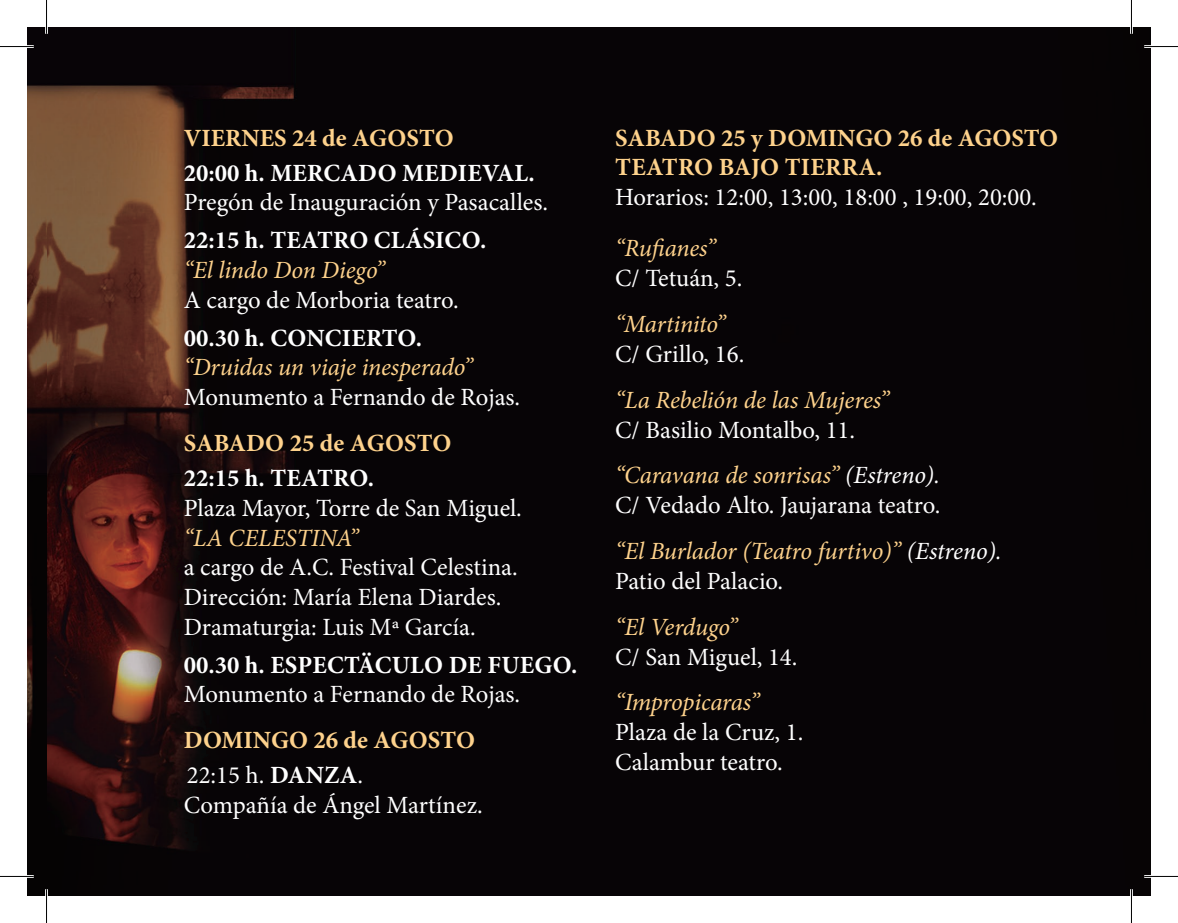
<style>
.page{position:relative;width:1178px;height:923px;background:#fff}
.page>*{position:absolute;margin:0;border:0;box-sizing:border-box;transform-origin:0 0}
.t1{font:24.75px/29.7px "Minion Pro";color:#fff}
.t2{font:italic 24.75px/45.9px "Minion Pro";letter-spacing:-.01em;color:#fed28c}
.t3{font:700 24.75px/35.1px "Minion Pro";color:#fed28c}
.t4{font:700 24.75px "Minion Pro";color:#fff}
.s1{font-weight:400;color:#fff}
.s2{color:#fff}
.s3{font-style:italic;color:#fed28c}
.s4{font-style:italic}
.s5{font-style:normal;color:#fff}
.s6{font-style:normal;color:#fcfcfc}
</style>
<div class="page">
<img style="left:27px;top:27px;width:1123px;height:868px">
<hr style="left:0;top:45px;width:34px;height:3px;background:#fff">
<hr style="left:1144px;top:45px;width:33px;height:3px;background:#fff">
<hr style="left:0;top:874px;width:34px;height:3px;background:#fff">
<hr style="left:1144px;top:874px;width:33px;height:3px;background:#fff">
<hr style="left:45px;top:0;width:3px;height:34px;background:#fff">
<hr style="left:45px;top:888px;width:3px;height:34px;background:#fff">
<hr style="left:1129px;top:0;width:3px;height:34px;background:#fff">
<hr style="left:1129px;top:888px;width:3px;height:34px;background:#fff">
<hr style="left:0;top:46px;width:34px;height:1px;background:#000">
<hr style="left:1144px;top:46px;width:33px;height:1px;background:#000">
<hr style="left:0;top:875px;width:34px;height:1px;background:#000">
<hr style="left:1144px;top:875px;width:33px;height:1px;background:#000">
<hr style="left:46px;top:0;width:1px;height:34px;background:#000">
<hr style="left:46px;top:888px;width:1px;height:34px;background:#000">
<hr style="left:1130px;top:0;width:1px;height:34px;background:#000">
<hr style="left:1130px;top:888px;width:1px;height:34px;background:#000">
<p class="t3" style="left:184px;top:120px;width:16px">VIERNE</p>
<p class="t3" style="left:274px;top:120px;width:181px">S 24 DE AGOSTO</p>
<p class="t4" style="left:184px;top:155px;width:106px">20:00 H. MERCADO</p>
<p class="t4" style="left:402px;top:155px;width:17px">MEDIEVAL</p>
<p class="t4" style="left:528px;top:155px;width:8px">.</p>
<p class="t1" style="left:184px;top:188px;width:366px">Pregón de Inauguración y Pasacalles.</p>
<p class="t4" style="left:184px;top:223px;width:304px">22:15 H. TEATRO CLÁSICO.</p>
<p class="t2" style="left:184px;top:247px;width:203px">“El lindo Don Diego”</p>
<p class="t1" style="left:184px;top:285px;width:276px">A cargo de Morboria teatro.</p>
<p class="t4" style="left:184px;top:320px;width:104px">00.30 H. CONCIERTO</p>
<p class="t4" style="left:416px;top:320px;width:8px">.</p>
<p class="t2" style="left:184px;top:344px;width:291px">“Druidas un viaje inesperado”</p>
<p class="t1" style="left:184px;top:382px;width:338px">Monumento a Fernando de Rojas.</p>
<p class="t3" style="left:184px;top:425px;width:31px">SABADO</p>
<p class="t3" style="left:289px;top:425px;width:163px">25 DE AGOSTO</p>
<p class="t4" style="left:184px;top:460px;width:192px">22:15 H. TEATRO.</p>
<p class="t1" style="left:184px;top:493px;width:339px">Plaza Mayor, Torre de San Miguel.</p>
<p class="t2" style="left:184px;top:514px;width:176px">“LA CELESTINA”</p>
<p class="t1" style="left:184px;top:552px;width:335px">a cargo de A.C. Festival Celestina.<br>Dirección: María Elena Diardes.<br>Dramaturgia: Luis Mª García.</p>
<p class="t4" style="left:184px;top:647px;width:130px">00.30 H. ESPECT</p>
<p class="t4" style="left:358px;top:647px;width:35px">ÄCULO</p>
<p class="t4" style="left:448px;top:647px;width:57px">DE FUEGO</p>
<p class="t4" style="left:571px;top:647px;width:8px">.</p>
<p class="t1" style="left:184px;top:679px;width:338px">Monumento a Fernando de Rojas.</p>
<p class="t3" style="left:184px;top:722px;width:19px">DOMINGO</p>
<p class="t3" style="left:187px;top:722px;width:290px;text-indent:126px">26 DE AGOSTO<br><span class="s1">22:15 h.</span> <span class="s2">DANZA</span><span class="s1">.</span></p>
<p class="t1" style="left:184px;top:790px;width:300px">Compañía de Ángel Martínez.</p>
<p class="t3" style="left:615px;top:120px;width:31px">SABADO</p>
<p class="t3" style="left:721px;top:120px;width:66px">25 Y DOMINGO</p>
<p class="t3" style="left:897px;top:120px;width:79px">26 DE AGO</p>
<p class="t3" style="left:1011px;top:120px;width:30px">STO</p>
<p class="t3" style="left:615px;top:149px;width:269px">TEATRO BAJO TIERRA.</p>
<p class="t1" style="left:615px;top:182px;width:423px">Horarios: 12:00, 13:00, 18:00 , 19:00, 20:00.</p>
<p class="t2" style="left:615px;top:225px;width:102px">“Rufianes”</p>
<p class="t1" style="left:615px;top:263px;width:129px">C/ Tetuán, 5.</p>
<p class="t2" style="left:615px;top:301px;width:112px">“Martinito”</p>
<p class="t1" style="left:615px;top:339px;width:131px">C/ Grillo, 16.</p>
<p class="t2" style="left:615px;top:377px;width:276px">“La Rebelión de las Mujeres”</p>
<p class="t1" style="left:615px;top:406px;width:326px;line-height:45.9px">C/ Basilio Montalbo, 11. <span class="s3">“Caravana de sonrisas”</span> <span class="s4">(Estreno).</span></p>
<p class="t2" style="left:615px;top:482px;width:388px"><span class="s5">C/ Vedado Alto.</span> <span class="s6">Jaujarana teatro.<br></span>“El Burlador (Teatro furtivo)” <span class="s2">(Estreno).</span></p>
<p class="t1" style="left:615px;top:566px;width:169px">Patio del Palacio.</p>
<p class="t2" style="left:615px;top:603px;width:124px">“El Verdugo”</p>
<p class="t1" style="left:615px;top:641px;width:184px">C/ San Miguel, 14.</p>
<p class="t2" style="left:615px;top:679px;width:146px">“Impropicaras”</p>
<p class="t1" style="left:615px;top:717px;width:190px">Plaza de la Cruz, 1.<br>Calambur teatro.</p>
</div>
